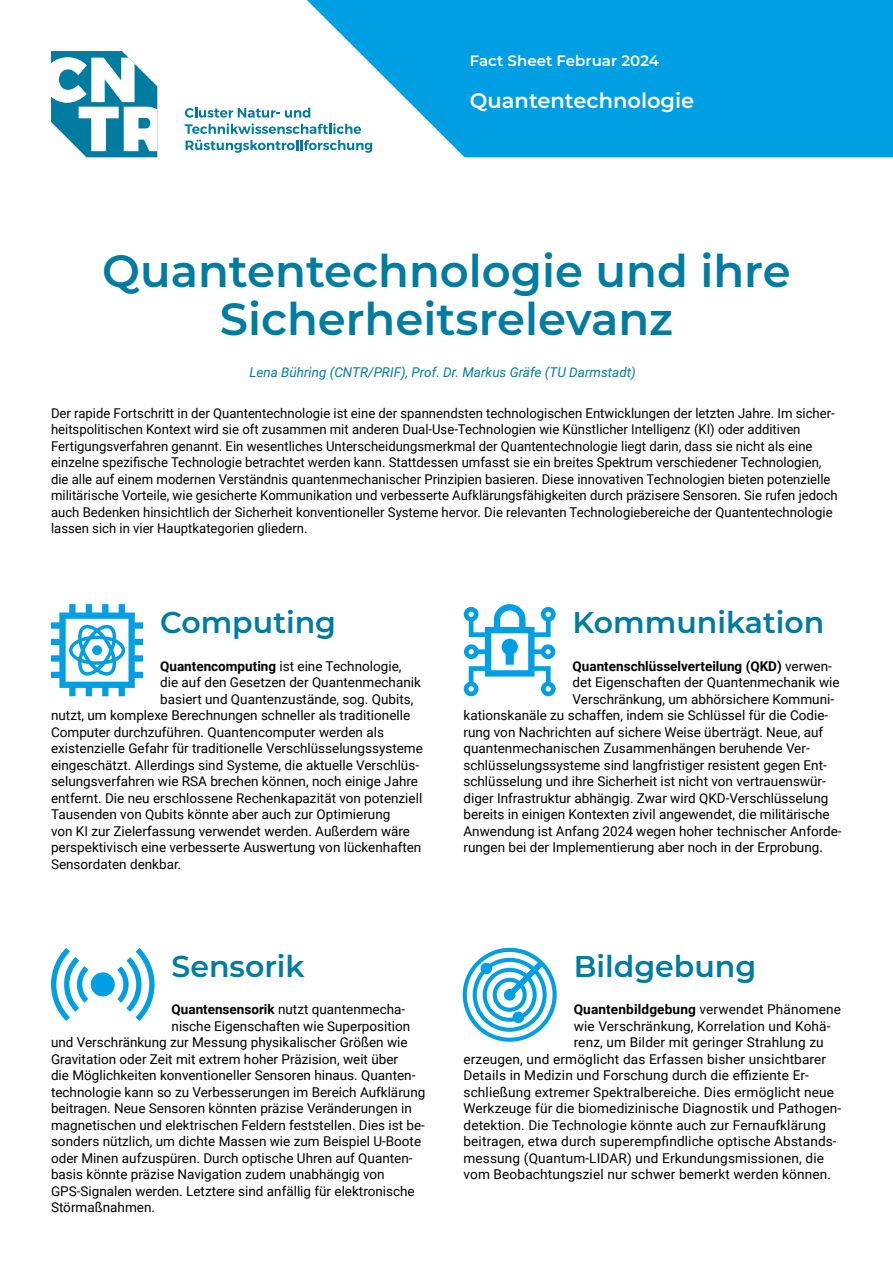
<style>
.page{position:relative;width:893px;height:1263px;background:#fff}
.page>*{position:absolute;margin:0;border:0;box-sizing:border-box;transform-origin:0 0}
.Hauptüberschrift{font:600 45px/48px "Montserrat";color:#007ca0;text-align:center}
.Zwischenüberschrift{font:600 30px "Montserrat";color:#007ca0}
.Thema{font:600 21px "Montserrat";color:#fff}
.Fact_Sheet_No{font:600 15px "Montserrat";color:#fff}
.Fließtext{font:13.5px "Roboto";color:#000}
.kl__Überschrift_-_1__Zeile_Text{font:13.5px/16.5px "Roboto";color:#000}
.kl__Überschrift_-_1__Zeile_Text-2{font:italic 13.5px "Roboto";color:#007ca0}
.Fließtext-2{font:700 13.5px "Roboto";color:#000}
.s1{font-weight:700}
.s2{font-weight:400}
</style>
<div class="page">
<svg style="left:307px;top:0;width:586px;height:157px;background:#1ca9e6"></svg>
<svg style="left:51px;top:51px;width:106px;height:106px"></svg>
<svg style="left:185px;top:107px;width:176px;height:27px"></svg>
<svg style="left:186px;top:140px;width:186px;height:13px"></svg>
<svg style="left:51px;top:604px;width:92px;height:92px"></svg>
<svg style="left:464px;top:604px;width:92px;height:92px"></svg>
<svg style="left:463px;top:948px;width:94px;height:94px"></svg>
<svg style="left:51px;top:948px;width:104px;height:73px"></svg>
<h1 class="Fact_Sheet_No" style="left:470px;top:50px;width:191px">Fact Sheet Februar 2024</h1>
<h1 class="Thema" style="left:470px;top:86px;width:226px">Quantentechnologie</h1>
<h1 class="Hauptüberschrift" style="left:102px;top:246px;width:690px">Quantentechnologie und ihre<br>Sicherheitsrelevanz</h1>
<h2 class="kl__Überschrift_-_1__Zeile_Text-2" style="left:249px;top:362px;width:388px">Lena Bühring (CNTR/PRIF), Prof. Dr. Markus Gräfe (TU Darmstadt)</h2>
<h2 class="kl__Überschrift_-_1__Zeile_Text" style="left:51px;top:404px;width:788px">Der rapide Fortschritt in der Quantentechnologie ist eine der spannendsten technologischen Entwicklungen der letzten Jahre. Im sicher&shy;heitspolitischen Kontext wird sie oft zusammen mit anderen Dual-Use-Technologien wie Künstlicher Intelligenz (KI) oder additiven Fertigungsverfahren genannt. Ein wesentliches Unterscheidungsmerkmal der Quantentechnologie liegt darin, dass sie nicht als eine einzelne spezifische Technologie betrachtet werden kann. Stattdessen umfasst sie ein breites Spektrum verschiedener Technologien, die alle auf einem modernen Verständnis quantenmechanischer Prinzipien basieren. Diese innovativen Technologien bieten potenzielle militärische Vorteile, wie gesicherte Kommunikation und verbesserte Aufklärungsfähigkeiten durch präzisere Sensoren. Sie rufen jedoch auch Bedenken hinsichtlich der Sicherheit konventioneller Systeme hervor. Die relevanten Technologiebereiche der Quantentechnologie lassen sich in vier Hauptkategorien gliedern.</h2>
<h2 class="Zwischenüberschrift" style="left:160px;top:602px;width:177px">Computing</h2>
<p class="Fließtext" style="left:160px;top:656px;width:243px"><span class="s1">Quantencomputing</span> ist eine Technologie,</p>
<p class="Fließtext" style="left:160px;top:673px;width:262px">die auf den Gesetzen der Quantenmechanik</p>
<p class="Fließtext" style="left:160px;top:689px;width:255px">basiert und Quantenzustände, sog. Qubits,</p>
<p class="Fließtext" style="left:51px;top:706px;width:361px">nutzt, um komplexe Berechnungen schneller als traditionelle</p>
<p class="Fließtext" style="left:51px;top:722px;width:334px">Computer durchzuführen. Quantencomputer werden als</p>
<p class="Fließtext" style="left:51px;top:739px;width:373px">existenzielle Gefahr für traditionelle Verschlüsselungssysteme</p>
<p class="Fließtext" style="left:51px;top:755px;width:370px">eingeschätzt. Allerdings sind Systeme, die aktuelle Verschlüs-</p>
<p class="Fließtext" style="left:51px;top:772px;width:369px">selungsverfahren wie RSA brechen können, noch einige Jahre</p>
<p class="Fließtext" style="left:51px;top:788px;width:373px">entfernt. Die neu erschlossene Rechenkapazität von potenziell</p>
<p class="Fließtext" style="left:51px;top:805px;width:341px">Tausenden von Qubits könnte aber auch zur Optimierung</p>
<p class="Fließtext" style="left:51px;top:821px;width:361px">von KI zur Zielerfassung verwendet werden. Außerdem wäre</p>
<p class="Fließtext" style="left:51px;top:838px;width:372px">perspektivisch eine verbesserte Auswertung von lückenhaften</p>
<p class="Fließtext" style="left:51px;top:854px;width:132px">Sensordaten denkbar.</p>
<h2 class="Zwischenüberschrift" style="left:172px;top:946px;width:135px">Sensorik</h2>
<p class="Fließtext" style="left:172px;top:1000px;width:235px"><span class="s1">Quantensensorik</span> nutzt quantenmecha-</p>
<p class="Fließtext" style="left:172px;top:1016px;width:240px">nische Eigenschaften wie Superposition</p>
<p class="Fließtext" style="left:51px;top:1033px;width:358px">und Verschränkung zur Messung physikalischer Größen wie</p>
<p class="Fließtext" style="left:51px;top:1049px;width:349px">Gravitation oder Zeit mit extrem hoher Präzision, weit über</p>
<p class="Fließtext" style="left:51px;top:1066px;width:366px">die Möglichkeiten konventioneller Sensoren hinaus. Quanten-</p>
<p class="Fließtext" style="left:51px;top:1082px;width:376px">technologie kann so zu Verbesserungen im Bereich Aufklärung</p>
<p class="Fließtext" style="left:51px;top:1099px;width:362px">beitragen. Neue Sensoren könnten präzise Veränderungen in</p>
<p class="Fließtext" style="left:51px;top:1115px;width:375px">magnetischen und elektrischen Feldern feststellen. Dies ist be-</p>
<p class="Fließtext" style="left:51px;top:1132px;width:372px">sonders nützlich, um dichte Massen wie zum Beispiel U-Boote</p>
<p class="Fließtext" style="left:51px;top:1148px;width:363px">oder Minen aufzuspüren. Durch optische Uhren auf Quanten-</p>
<p class="Fließtext" style="left:51px;top:1165px;width:335px">basis könnte präzise Navigation zudem unabhängig von</p>
<p class="Fließtext" style="left:51px;top:1181px;width:365px">GPS-Signalen werden. Letztere sind anfällig für elektronische</p>
<p class="Fließtext" style="left:51px;top:1198px;width:105px">Störmaßnahmen.</p>
<h2 class="Zwischenüberschrift" style="left:573px;top:602px;width:253px">Kommunikation</h2>
<p class="Fließtext-2" style="left:573px;top:656px;width:261px">Quantenschlüsselverteilung (QKD) <span class="s2">verwen-</span></p>
<p class="Fließtext" style="left:573px;top:673px;width:269px">det Eigenschaften der Quantenmechanik wie</p>
<p class="Fließtext" style="left:573px;top:689px;width:263px">Verschränkung, um abhörsichere Kommuni-</p>
<p class="Fließtext" style="left:463px;top:706px;width:366px">kationskanäle zu schaffen, indem sie Schlüssel für die Codie-</p>
<p class="Fließtext" style="left:463px;top:722px;width:361px">rung von Nachrichten auf sichere Weise überträgt. Neue, auf</p>
<p class="Fließtext" style="left:463px;top:739px;width:348px">quantenmechanischen Zusammenhängen beruhende Ver-</p>
<p class="Fließtext" style="left:463px;top:755px;width:365px">schlüsselungssysteme sind langfristiger resistent gegen Ent-</p>
<p class="Fließtext" style="left:463px;top:772px;width:364px">schlüsselung und ihre Sicherheit ist nicht von vertrauenswür-</p>
<p class="Fließtext" style="left:463px;top:788px;width:366px">diger Infrastruktur abhängig. Zwar wird QKD-Verschlüsselung</p>
<p class="Fließtext" style="left:463px;top:805px;width:368px">bereits in einigen Kontexten zivil angewendet, die militärische</p>
<p class="Fließtext" style="left:463px;top:821px;width:380px">Anwendung ist Anfang 2024 wegen hoher technischer Anforde-</p>
<p class="Fließtext" style="left:463px;top:838px;width:361px">rungen bei der Implementierung aber noch in der Erprobung.</p>
<h2 class="Zwischenüberschrift" style="left:574px;top:946px;width:184px">Bildgebung</h2>
<p class="Fließtext" style="left:574px;top:1000px;width:269px"><span class="s1">Quantenbildgebung</span> verwendet Phänomene</p>
<p class="Fließtext" style="left:574px;top:1016px;width:258px">wie Verschränkung, Korrelation und Kohä-</p>
<p class="Fließtext" style="left:574px;top:1033px;width:252px">renz, um Bilder mit geringer Strahlung zu</p>
<p class="Fließtext" style="left:463px;top:1049px;width:364px">erzeugen, und ermöglicht das Erfassen bisher unsichtbarer</p>
<p class="Fließtext" style="left:463px;top:1066px;width:347px">Details in Medizin und Forschung durch die effiziente Er-</p>
<p class="Fließtext" style="left:463px;top:1082px;width:372px">schließung extremer Spektralbereiche. Dies ermöglicht neue</p>
<p class="Fließtext" style="left:463px;top:1099px;width:379px">Werkzeuge für die biomedizinische Diagnostik und Pathogen-</p>
<p class="Fließtext" style="left:463px;top:1115px;width:364px">detektion. Die Technologie könnte auch zur Fernaufklärung</p>
<p class="Fließtext" style="left:463px;top:1132px;width:375px">beitragen, etwa durch superempfindliche optische Abstands-</p>
<p class="Fließtext" style="left:463px;top:1148px;width:362px">messung (Quantum-LIDAR) und Erkundungsmissionen, die</p>
<p class="Fließtext" style="left:463px;top:1165px;width:369px">vom Beobachtungsziel nur schwer bemerkt werden können.</p>
</div>
